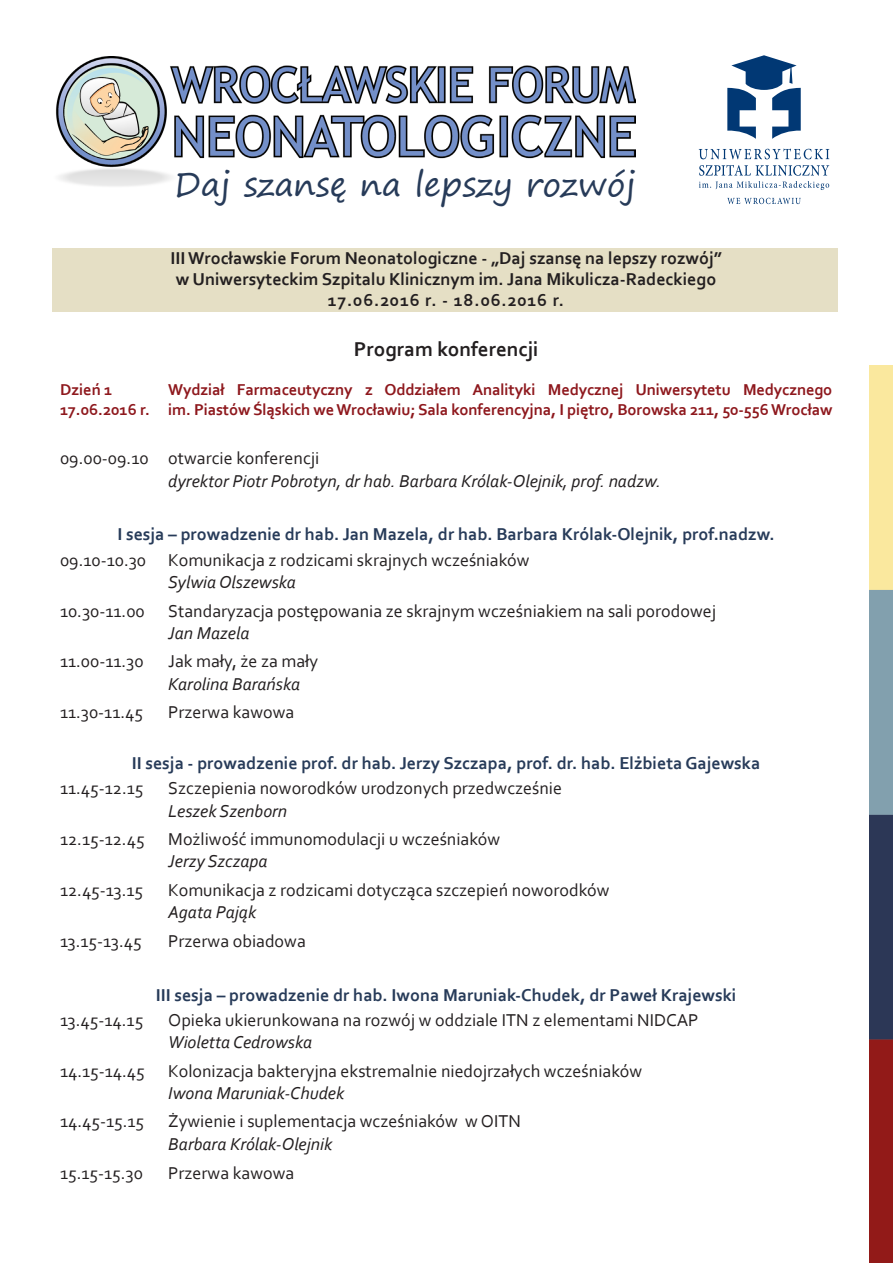
<style>
.page{position:relative;width:893px;height:1263px;background:#fff}
.page>*{position:absolute;margin:0;border:0;box-sizing:border-box;transform-origin:0 0}
.t1{font:33px "Segoe Print";color:#273b59}
.t2{font:700 21px "Corbel";color:#231f20}
.t3{font:18px "Corbel";color:#231f20}
.t4{font:700 18px "Corbel";color:#273b59}
.t5{font:italic 18px "Corbel";color:#231f20}
.t6{font:700 18px "Corbel";color:#231f20}
.t7{font:700 18px "Corbel";letter-spacing:.05em;color:#231f20}
.t8{font:700 16.5px/19.8px "Corbel";letter-spacing:-.01em;color:#8e181d}
</style>
<div class="page">
<div style="left:53px;top:248px;width:785px;height:64px;background:#e5dfc5"></div>
<img style="left:870px;top:366px;width:23px;height:897px">
<svg style="left:727px;top:55px;width:74px;height:84px"></svg>
<svg style="left:727px;top:198px;width:74px;height:6px"></svg>
<svg style="left:699px;top:149px;width:130px;height:10px"></svg>
<svg style="left:699px;top:165px;width:130px;height:25px"></svg>
<img style="left:56px;top:56px;width:579px;height:130px">
<p class="t1" style="left:175px;top:155px;width:463px">Daj szansę na lepszy rozwój</p>
<p class="t8" style="left:60px;top:379px;width:54px">Dzień 1</p>
<p class="t8" style="left:60px;top:399px;width:91px">17.06.2016 r.</p>
<p class="t6" style="left:170px;top:247px;width:553px">III Wrocławskie Forum Neonatologiczne - „Daj szansę na lepszy rozwój”</p>
<p class="t6" style="left:176px;top:268px;width:542px">w Uniwersyteckim Szpitalu Klinicznym im. Jana Mikulicza-Radeckiego</p>
<p class="t7" style="left:328px;top:289px;width:238px">17.06.2016 r. - 18.06.2016 r.</p>
<p class="t2" style="left:354px;top:336px;width:186px">Program konferencji</p>
<p class="t8" style="left:168px;top:379px;width:666px">Wydział Farmaceutyczny z Oddziałem Analityki Medycznej Uniwersytetu Medycznego im. Piastów Śląskich we Wrocławiu; Sala konferencyjna, I piętro, Borowska 211, 50-556 Wrocław</p>
<p class="t3" style="left:60px;top:447px;width:90px">09.00-09.10</p>
<p class="t3" style="left:168px;top:447px;width:153px">otwarcie konferencji</p>
<p class="t5" style="left:168px;top:469px;width:494px">dyrektor Piotr Pobrotyn, dr hab. Barbara Królak-Olejnik, prof. nadzw.</p>
<p class="t4" style="left:117px;top:523px;width:659px">I sesja – prowadzenie dr hab. Jan Mazela, dr hab. Barbara Królak-Olejnik, prof.nadzw.</p>
<p class="t3" style="left:60px;top:549px;width:88px">09.10-10.30</p>
<p class="t3" style="left:168px;top:549px;width:363px">Komunikacja z rodzicami skrajnych wcześniaków</p>
<p class="t5" style="left:168px;top:571px;width:129px">Sylwia Olszewska</p>
<p class="t3" style="left:60px;top:599px;width:86px">10.30-11.00</p>
<p class="t3" style="left:168px;top:599px;width:549px">Standaryzacja postępowania ze skrajnym wcześniakiem na sali porodowej</p>
<p class="t5" style="left:168px;top:622px;width:83px">Jan Mazela</p>
<p class="t3" style="left:60px;top:650px;width:85px">11.00-11.30</p>
<p class="t3" style="left:168px;top:650px;width:151px">Jak mały, że za mały</p>
<p class="t5" style="left:168px;top:673px;width:133px">Karolina Barańska</p>
<p class="t3" style="left:60px;top:701px;width:85px">11.30-11.45</p>
<p class="t3" style="left:168px;top:701px;width:128px">Przerwa kawowa</p>
<p class="t4" style="left:132px;top:752px;width:630px">II sesja - prowadzenie prof. dr hab. Jerzy Szczapa, prof. dr. hab. Elżbieta Gajewska</p>
<p class="t3" style="left:60px;top:777px;width:85px">11.45-12.15</p>
<p class="t3" style="left:168px;top:777px;width:395px">Szczepienia noworodków urodzonych przedwcześnie</p>
<p class="t5" style="left:168px;top:799px;width:121px">Leszek Szenborn</p>
<p class="t3" style="left:60px;top:828px;width:86px">12.15-12.45</p>
<p class="t3" style="left:168px;top:828px;width:333px">Możliwość immunomodulacji u wcześniaków</p>
<p class="t5" style="left:168px;top:850px;width:101px">Jerzy Szczapa</p>
<p class="t3" style="left:60px;top:879px;width:85px">12.45-13.15</p>
<p class="t3" style="left:168px;top:879px;width:443px">Komunikacja z rodzicami dotycząca szczepień noworodków</p>
<p class="t5" style="left:168px;top:901px;width:89px">Agata Pająk</p>
<p class="t3" style="left:60px;top:929px;width:83px">13.15-13.45</p>
<p class="t3" style="left:168px;top:929px;width:139px">Przerwa obiadowa</p>
<p class="t4" style="left:156px;top:983px;width:582px">III sesja – prowadzenie dr hab. Iwona Maruniak-Chudek, dr Paweł Krajewski</p>
<p class="t3" style="left:60px;top:1009px;width:85px">13.45-14.15</p>
<p class="t3" style="left:168px;top:1009px;width:532px">Opieka ukierunkowana na rozwój w oddziale ITN z elementami NIDCAP</p>
<p class="t5" style="left:168px;top:1031px;width:145px">Wioletta Cedrowska</p>
<p class="t3" style="left:60px;top:1059px;width:86px">14.15-14.45</p>
<p class="t3" style="left:168px;top:1059px;width:475px">Kolonizacja bakteryjna ekstremalnie niedojrzałych wcześniaków</p>
<p class="t5" style="left:168px;top:1082px;width:178px">Iwona Maruniak-Chudek</p>
<p class="t3" style="left:60px;top:1110px;width:86px">14.45-15.15</p>
<p class="t3" style="left:168px;top:1110px;width:354px">Żywienie i suplementacja wcześniaków w OITN</p>
<p class="t5" style="left:168px;top:1133px;width:165px">Barbara Królak-Olejnik</p>
<p class="t3" style="left:60px;top:1161px;width:85px">15.15-15.30</p>
<p class="t3" style="left:168px;top:1161px;width:128px">Przerwa kawowa</p>
</div>
